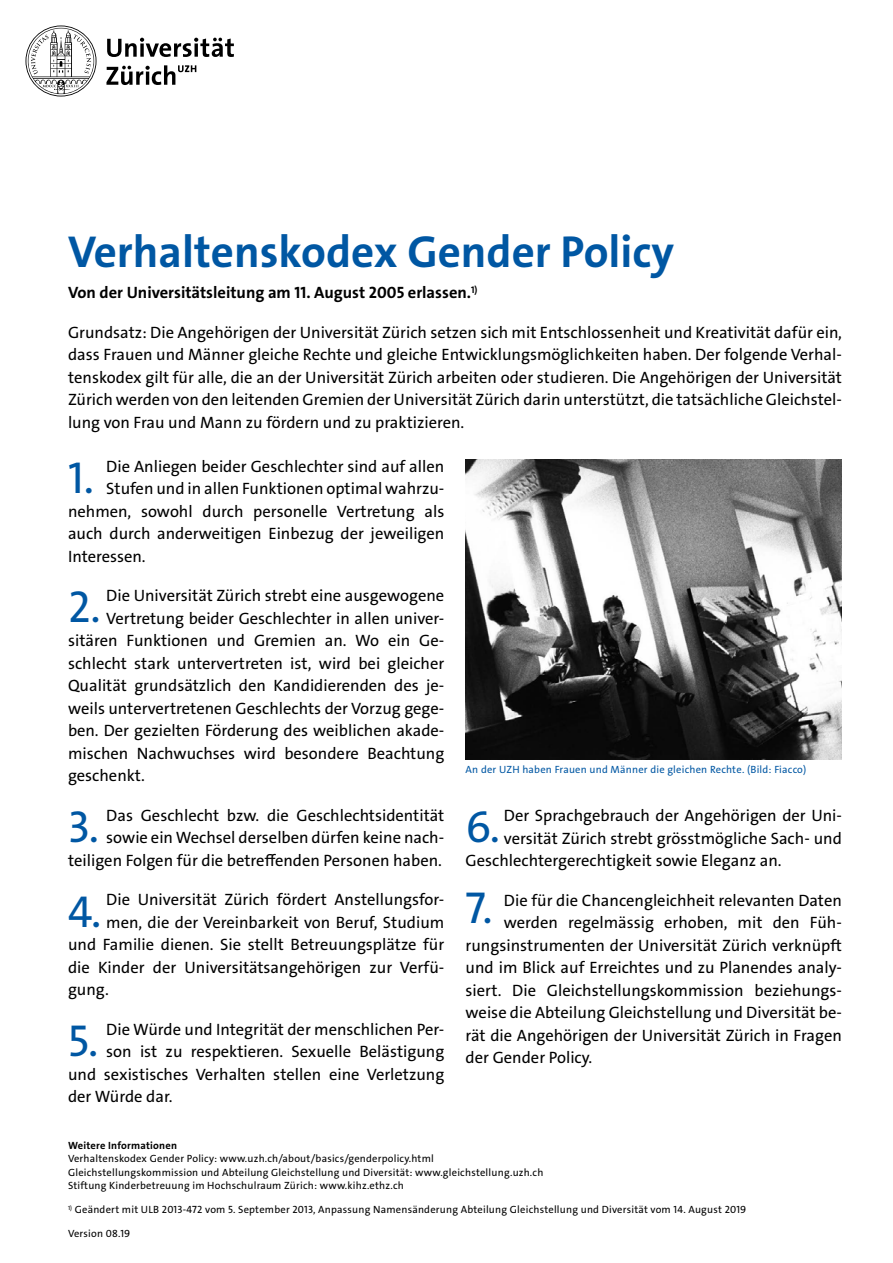
<style>
.page{position:relative;width:893px;height:1263px;background:#fff}
.page>*{position:absolute;margin:0;border:0;box-sizing:border-box;transform-origin:0 0}
.t1{font:45px "The Sans LP7 Bld";color:#0057a3}
.t2{font:45px "The Sans LP5 Plain";color:#0057a3}
.t3{font:16.5px/22.5px "The Sans LP5 Plain";color:#000;text-align:justify}
.t4{font:16.5px "The Sans LP7 Bld";color:#000}
.t5{font:10.5px/13.5px "The Sans LP5 Plain";letter-spacing:.02em;color:#000}
.t6{font:10.5px "The Sans LP5 Plain";letter-spacing:.02em;color:#0057a3}
.t7{font:10.5px "The Sans LP7 Bld";letter-spacing:.02em;color:#000}
</style>
<div class="page">
<svg style="left:26px;top:26px;width:208px;height:70px"></svg>
<img style="left:466px;top:459px;width:376px;height:300px">
<h1 class="t1" style="left:68px;top:223px;width:608px">Verhaltenskodex Gender Policy</h1>
<p class="t4" style="left:68px;top:282px;width:411px">Von der Universitätsleitung am 11. August 2005 erlassen.<sup>1)</sup></p>
<p class="t3" style="left:68px;top:321px;width:775px">Grundsatz: Die Angehörigen der Universität Zürich setzen sich mit Entschlossenheit und Kreativität dafür ein, dass Frauen und Männer gleiche Rechte und gleiche Entwicklungsmöglichkeiten haben. Der folgende Verhal&shy;tenskodex gilt für alle, die an der Universität Zürich arbeiten oder studieren. Die Angehörigen der Universität Zürich werden von den leitenden Gremien der Universität Zürich darin unterstützt, die tatsächliche Gleichstel&shy;lung von Frau und Mann zu fördern und zu praktizieren.</p>
<p class="t3" style="left:106px;top:455px;width:340px">Die Anliegen beider Geschlechter sind auf allen</p>
<p class="t2" style="left:68px;top:448px;width:28px">1.</p>
<p class="t3" style="left:68px;top:477px;width:378px;text-indent:38px">Stufen und in allen Funktionen optimal wahrzu&shy;nehmen, sowohl durch personelle Vertretung als auch durch anderweitigen Einbezug der jeweiligen Interessen.</p>
<p class="t3" style="left:106px;top:584px;width:340px">Die Universität Zürich strebt eine ausgewogene</p>
<p class="t2" style="left:68px;top:578px;width:34px">2.</p>
<p class="t3" style="left:68px;top:607px;width:378px;text-indent:38px">Vertretung beider Geschlechter in allen univer&shy;sitären Funktionen und Gremien an. Wo ein Ge&shy;schlecht stark untervertreten ist, wird bei gleicher Qualität grundsätzlich den Kandidierenden des je&shy;weils untervertretenen Geschlechts der Vorzug gege&shy;ben. Der gezielten Förderung des weiblichen akade&shy;mischen Nachwuchses wird besondere Beachtung geschenkt.</p>
<p class="t2" style="left:68px;top:798px;width:33px">3.</p>
<p class="t3" style="left:106px;top:804px;width:340px">Das Geschlecht bzw. die Geschlechtsidentität</p>
<p class="t6" style="left:466px;top:763px;width:342px">An der UZH haben Frauen und Männer die gleichen Rechte. (Bild: Fiacco)</p>
<p class="t3" style="left:504px;top:804px;width:340px">Der Sprachgebrauch der Angehörigen der Uni-</p>
<p class="t2" style="left:466px;top:798px;width:36px">6.</p>
<p class="t3" style="left:68px;top:826px;width:378px;text-align:right">sowie ein Wechsel derselben dürfen keine nach&shy;teiligen Folgen für die betrefenden Personen haben.</p>
<p class="t2" style="left:68px;top:882px;width:35px">4.</p>
<p class="t3" style="left:106px;top:888px;width:340px">Die Universität Zürich fördert Anstellungsfor-</p>
<p class="t3" style="left:466px;top:827px;width:378px;text-indent:38px">versität Zürich strebt grösstmögliche Sach- und<br>Geschlechtergerechtigkeit sowie Eleganz an.</p>
<p class="t3" style="left:504px;top:889px;width:340px">Die für die Chancengleichheit relevanten Daten</p>
<p class="t2" style="left:466px;top:878px;width:29px">7.</p>
<p class="t3" style="left:106px;top:911px;width:340px">men, die der Vereinbarkeit von Beruf, Studium</p>
<p class="t3" style="left:68px;top:933px;width:378px">und Familie dienen. Sie stellt Betreuungsplätze für</p>
<p class="t3" style="left:68px;top:956px;width:378px">die Kinder der Universitätsangehörigen zur Verfü-</p>
<p class="t3" style="left:68px;top:978px;width:42px">gung.</p>
<p class="t3" style="left:106px;top:1018px;width:340px">Die Würde und Integrität der menschlichen Per-</p>
<p class="t3" style="left:466px;top:911px;width:378px;text-indent:38px">werden regelmässig erhoben, mit den Füh&shy;rungsinstrumenten der Universität Zürich verknüpft und im Blick auf Erreichtes und zu Planendes analy&shy;siert. Die Gleichstellungskommission beziehungs&shy;weise die Abteilung Gleichstellung und Diversität be&shy;rät die Angehörigen der Universität Zürich in Fragen der Gender Policy.</p>
<p class="t2" style="left:68px;top:1011px;width:32px">5.</p>
<p class="t3" style="left:68px;top:1040px;width:378px;text-indent:38px">son ist zu respektieren. Sexuelle Belästigung und sexistisches Verhalten stellen eine Verletzung der Würde dar.</p>
<p class="t7" style="left:68px;top:1139px;width:110px">Weitere Informationen</p>
<p class="t5" style="left:68px;top:1152px;width:367px">Verhaltenskodex Gender Policy: www.uzh.ch/about/basics/genderpolicy.html</p>
<p class="t5" style="left:68px;top:1166px;width:477px">Gleichstellungskommission und Abteilung Gleichstellung und Diversität: www.gleichstellung.uzh.ch<br>Stiftung Kinderbetreuung im Hochschulraum Zürich: www.kihz.ethz.ch</p>
<p class="t5" style="left:68px;top:1203px;width:680px"><sup>1)</sup> Geändert mit ULB 2013-472 vom 5. September 2013, Anpassung Namensänderung Abteilung Gleichstellung und Diversität vom 14. August 2019</p>
<p class="t5" style="left:68px;top:1227px;width:64px">Version 08.19</p>
</div>
